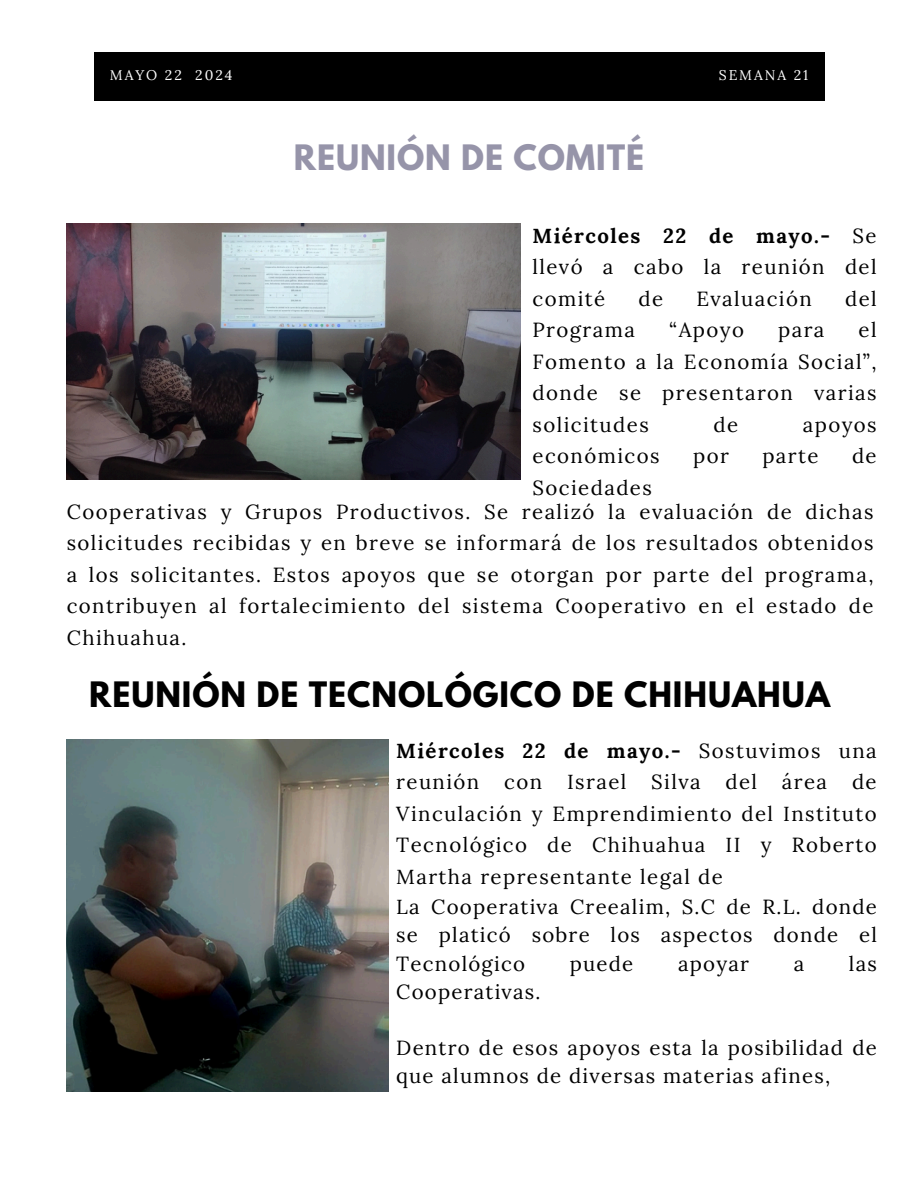
<style>
.page{position:relative;width:918px;height:1188px;background:#fff}
.page>*{position:absolute;margin:0;border:0;box-sizing:border-box;transform-origin:0 0}
.t1{font:700 31.05px "League Spartan";letter-spacing:.03em;color:#000}
.t2{font:700 31.05px "League Spartan";letter-spacing:.03em;color:#9694a9}
.t3{font:20.4px/31.5px "Lora";letter-spacing:.07em;color:#000;text-align:justify}
.t4{font:13.95px "Lora";letter-spacing:.14em;color:#fff}
.s1{font-weight:700}
</style>
<div class="page">
<div style="left:95px;top:53px;width:730px;height:47px;background:#000"></div>
<img style="left:67px;top:224px;width:453px;height:255px">
<img style="left:67px;top:739px;width:321px;height:352px">
<p class="t4" style="left:110px;top:66px;width:124px">MAYO 22 2024</p>
<h1 class="t4" style="left:719px;top:66px;width:91px">SEMANA 21</h1>
<p class="t2" style="left:294px;top:142px;width:352px">REUNIÓN DE COMITÉ</p>
<h2 class="t3" style="left:533px;top:219px;width:346px"><span class="s1">Miércoles 22 de mayo.-</span> Se llevó a cabo la reunión del comité</h2>
<h2 class="t3" style="left:639px;top:282px;width:26px">de</h2>
<h2 class="t3" style="left:696px;top:282px;width:117px">Evaluación</h2>
<h2 class="t3" style="left:845px;top:282px;width:33px">del</h2>
<h2 class="t3" style="left:533px;top:314px;width:104px">Programa</h2>
<h2 class="t3" style="left:669px;top:314px;width:76px">“Apoyo</h2>
<h2 class="t3" style="left:778px;top:314px;width:48px">para</h2>
<h2 class="t3" style="left:533px;top:314px;width:346px;text-indent:326px">el Fomento a la Economía Social”, donde se presentaron varias solicitudes</h2>
<h2 class="t3" style="left:713px;top:408px;width:26px">de</h2>
<h2 class="t3" style="left:803px;top:408px;width:75px">apoyos</h2>
<h2 class="t3" style="left:533px;top:440px;width:129px">económicos</h2>
<h2 class="t3" style="left:693px;top:440px;width:37px">por</h2>
<h2 class="t3" style="left:762px;top:440px;width:58px">parte</h2>
<h2 class="t3" style="left:852px;top:440px;width:26px">de</h2>
<h2 class="t3" style="left:533px;top:471px;width:121px">Sociedades</h2>
<h2 class="t3" style="left:67px;top:495px;width:808px">Cooperativas y Grupos Productivos. Se realizó la evaluación de dichas solicitudes recibidas y en breve se informará de los resultados obtenidos a los solicitantes. Estos apoyos que se otorgan por parte del programa, contribuyen al fortalecimiento del sistema Cooperativo en el estado de Chihuahua.</h2>
<h1 class="t1" style="left:89px;top:680px;width:742px">REUNIÓN DE TECNOLÓGICO DE CHIHUAHUA</h1>
<p class="t3" style="left:396px;top:735px;width:482px;text-align:left"><span class="s1">Miércoles 22 de mayo.-</span> Sostuvimos una reunión con Israel Silva del área de Vinculación y Emprendimiento del Instituto Tecnológico de Chihuahua II y Roberto Martha representante legal de<br>La Cooperativa Creealim, S.C de R.L. donde</p>
<p class="t3" style="left:396px;top:921px;width:482px;line-height:28.2px">se platicó sobre los aspectos donde el<br>Tecnológico</p>
<p class="t3" style="left:570px;top:947px;width:65px">puede</p>
<p class="t3" style="left:678px;top:947px;width:72px">apoyar</p>
<p class="t3" style="left:794px;top:947px;width:12px">a</p>
<p class="t3" style="left:849px;top:947px;width:29px">las</p>
<p class="t3" style="left:396px;top:976px;width:146px">Cooperativas.</p>
<h2 class="t3" style="left:396px;top:1033px;width:482px;line-height:28.2px">Dentro de esos apoyos esta la posibilidad de que alumnos de diversas materias afines,</h2>
</div>
